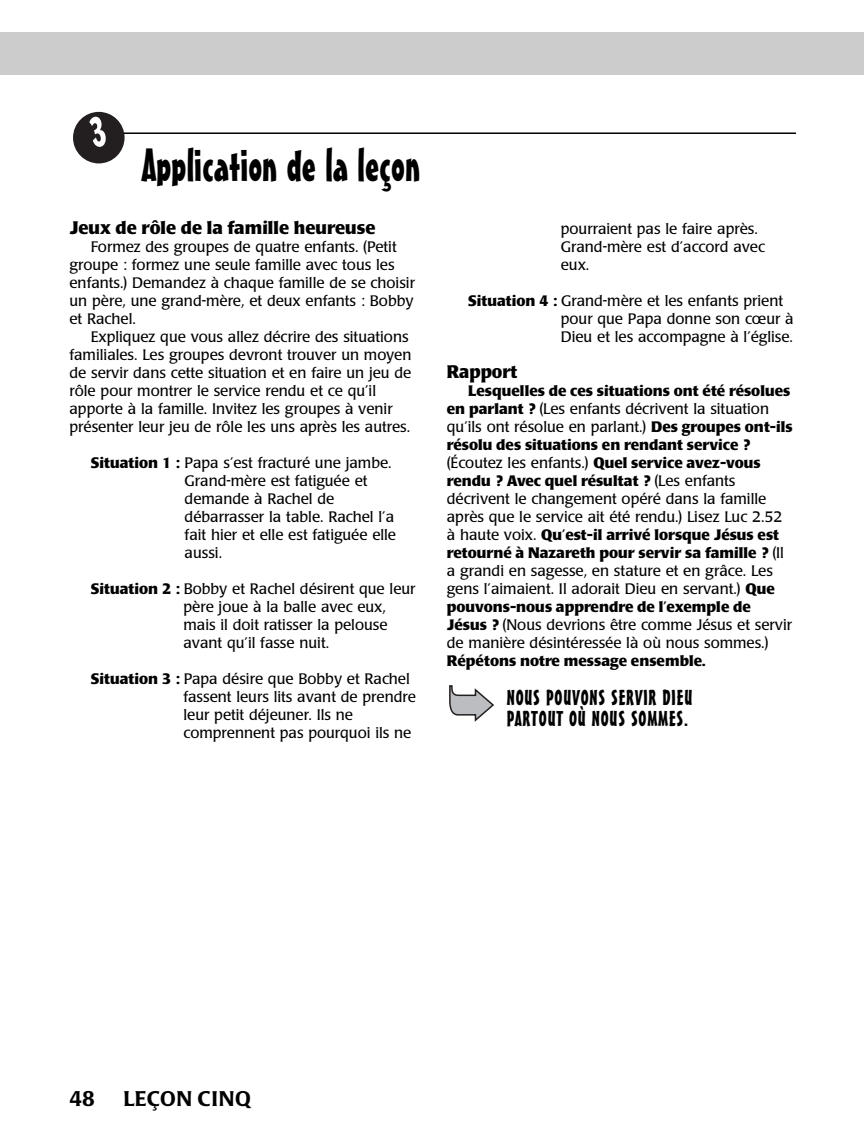
<style>
.page{position:relative;width:864px;height:1148px;background:#fff}
.page>*{position:absolute;margin:0;border:0;box-sizing:border-box;transform-origin:0 0}
.t1{font:45px "Mister Earl BT";color:#000}
.t2{font:21px/21px "Mister Earl BT";letter-spacing:.04em;color:#000}
.t3{font:500 21px "Poppl Laudatio";letter-spacing:.02em;color:#000}
.t4{font:700 18px "Poppl Laudatio";color:#000}
.t5{font:15px/18px "Poppl Laudatio";color:#000}
.t6{font:700 15px "Poppl Laudatio";color:#000}
.s1{font-weight:700}
</style>
<div class="page">
<div style="left:0;top:32px;width:864px;height:42px;background:#ccc"></div>
<hr style="left:123px;top:132px;width:673px;height:2px;background:#000">
<svg style="left:449px;top:685px;width:45px;height:37px"></svg>
<svg style="left:73px;top:112px;width:52px;height:51px"></svg>
<h1 class="t1" style="left:142px;top:148px;width:280px">Application de la leçon</h1>
<p class="t4" style="left:70px;top:221px;width:308px">Jeux de rôle de la famille heureuse</p>
<p class="t5" style="left:70px;top:239px;width:347px;text-indent:21px">Formez des groupes de quatre enfants. (Petit groupe : formez une seule famille avec tous les enfants.) Demandez à chaque famille de se choisir un père, une grand-mère, et deux enfants : Bobby et Rachel.</p>
<p class="t5" style="left:70px;top:329px;width:343px;text-indent:21px">Expliquez que vous allez décrire des situations familiales. Les groupes devront trouver un moyen de servir dans cette situation et en faire un jeu de rôle pour montrer le service rendu et ce qu’il apporte à la famille. Invitez les groupes à venir présenter leur jeu de rôle les uns après les autres.</p>
<p class="t5" style="left:185px;top:455px;width:213px;text-indent:-94px"><span class="s1">Situation 1 :</span> Papa s’est fracturé une jambe.<br>Grand-mère est fatiguée et demande à Rachel de débarrasser la table. Rachel l’a fait hier et elle est fatiguée elle aussi.</p>
<p class="t5" style="left:184px;top:581px;width:234px;text-indent:-93px"><span class="s1">Situation 2 :</span> Bobby et Rachel désirent que leur père joue à la balle avec eux, mais il doit ratisser la pelouse avant qu’il fasse nuit.</p>
<p class="t5" style="left:184px;top:671px;width:234px;text-indent:-93px"><span class="s1">Situation 3 :</span> Papa désire que Bobby et Rachel fassent leurs lits avant de prendre leur petit déjeuner. Ils ne comprennent pas pourquoi ils ne</p>
<p class="t5" style="left:561px;top:221px;width:206px">pourraient pas le faire après.<br>Grand-mère est d’accord avec eux.</p>
<p class="t5" style="left:561px;top:293px;width:234px;text-indent:-93px"><span class="s1">Situation 4 :</span> Grand-mère et les enfants prient pour que Papa donne son cœur à<br>Dieu et les accompagne à l’église.</p>
<p class="t4" style="left:447px;top:365px;width:72px">Rapport</p>
<p class="t5" style="left:447px;top:383px;width:347px;text-indent:21px"><span class="s1">Lesquelles de ces situations ont été résolues en parlant ?</span> (Les enfants décrivent la situation qu’ils ont résolue en parlant.) <span class="s1">Des groupes ont-ils résolu des situations en rendant service ? </span>(Écoutez les enfants.) <span class="s1">Quel service avez-vous rendu ? Avec quel résultat ?</span> (Les enfants décrivent le changement opéré dans la famille après que le service ait été rendu.) Lisez Luc 2.52 à haute voix. <span class="s1">Qu’est-il arrivé lorsque Jésus est retourné à Nazareth pour servir sa famille ?</span> (Il a grandi en sagesse, en stature et en grâce. Les gens l’aimaient. Il adorait Dieu en servant.) <span class="s1">Que pouvons-nous apprendre de l’exemple de Jésus ?</span> (Nous devrions être comme Jésus et servir de manière désintéressée là où nous sommes.)</p>
<p class="t6" style="left:447px;top:655px;width:260px">Répétons notre message ensemble.</p>
<h2 class="t2" style="left:507px;top:688px;width:187px">NOUS POUVONS SERVIR DIEU<br>PARTOUT OÙ NOUS SOMMES.</h2>
<h2 class="t3" style="left:70px;top:1090px;width:27px">48</h2>
<h2 class="t3" style="left:124px;top:1090px;width:129px">LEÇON CINQ</h2>
</div>
